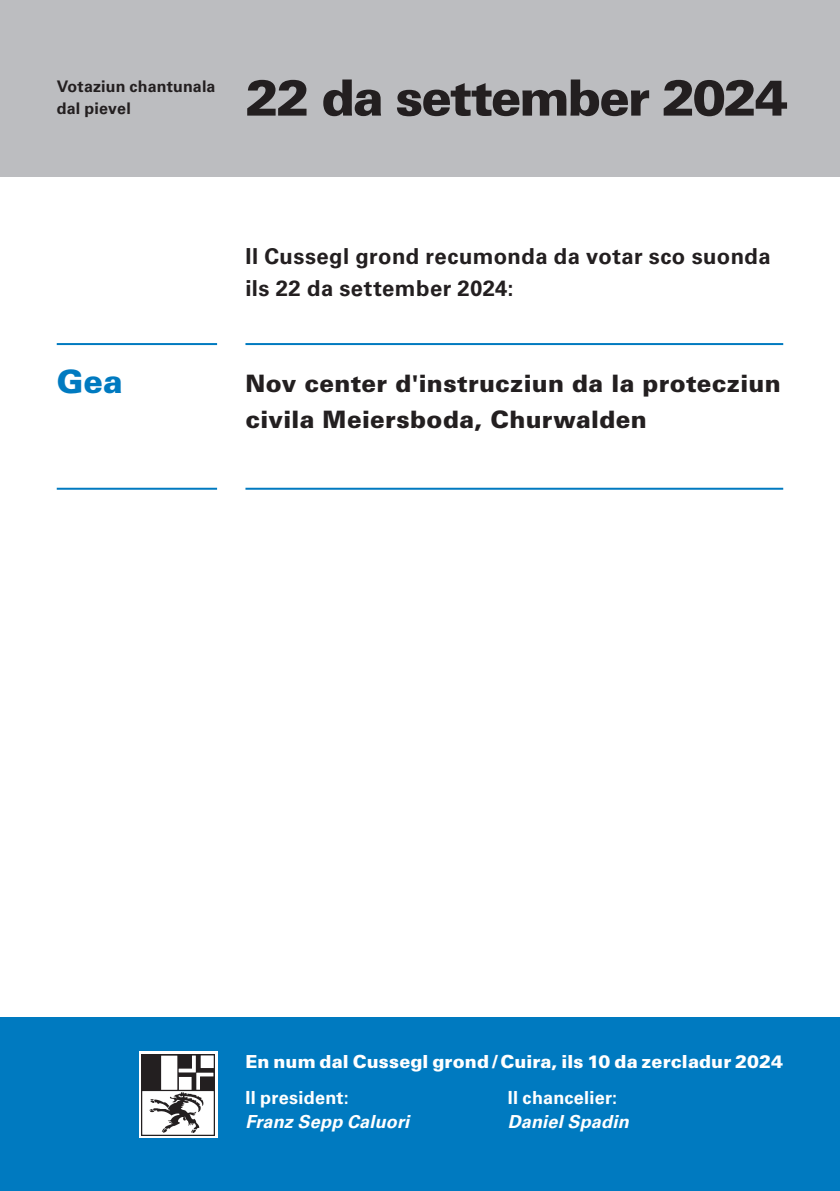
<style>
.page{position:relative;width:840px;height:1191px;background:#fff}
.page>*{position:absolute;margin:0;border:0;box-sizing:border-box;transform-origin:0 0}
.t1{font:900 50px "Univers LT Std";letter-spacing:-.04em;color:#231f20}
.t2{font:900 32px "Univers LT Std";color:#007ac0}
.t3{font:900 24px/36px "Univers LT Std";letter-spacing:.01em;color:#231f20}
.t4{font:700 22px/32px "Univers LT Std";letter-spacing:.02em;color:#231f20}
.GS{font:900 18px "Univers LT Std";letter-spacing:.005em;color:#fff}
.GS-2{font:italic 700 18px "Univers LT Std";letter-spacing:.01em;color:#fff}
.GS-3{font:700 18px "Univers LT Std";letter-spacing:.015em;color:#fff}
.t5{font:700 16px/22px "Univers LT Std";letter-spacing:.01em;color:#231f20}
</style>
<div class="page">
<div style="left:0;top:0;width:839px;height:177px;background:#bcbdc0"></div>
<hr style="left:57px;top:343px;width:160px;height:2px;background:#007ac0">
<hr style="left:245px;top:343px;width:537px;height:2px;background:#007ac0">
<div style="left:0;top:1017px;width:839px;height:174px;background:#007ac0"></div>
<svg style="left:139px;top:1051px;width:78px;height:87px"></svg>
<img style="left:141px;top:1054px;width:74px;height:81px">
<hr style="left:57px;top:488px;width:160px;height:2px;background:#007ac0">
<hr style="left:245px;top:488px;width:537px;height:2px;background:#007ac0">
<p class="t5" style="left:57px;top:75px;width:160px">Votaziun chantunala dal pievel</p>
<p class="t1" style="left:245px;top:66px;width:544px">22 da settember 2024</p>
<p class="t4" style="left:245px;top:241px;width:526px">Il Cussegl grond recumonda da votar sco suonda ils 22 da settember 2024:</p>
<p class="t2" style="left:57px;top:361px;width:68px">Gea</p>
<p class="t3" style="left:245px;top:365px;width:536px">Nov center d'instrucziun da la protecziun civila Meiersboda, Churwalden</p>
<p class="GS" style="left:245px;top:1050px;width:539px">En num dal Cussegl grond / Cuira, ils 10 da zercladur 2024</p>
<p class="GS-3" style="left:245px;top:1087px;width:105px">Il president:</p>
<p class="GS-3" style="left:507px;top:1087px;width:111px">Il chancelier:</p>
<p class="GS-2" style="left:245px;top:1111px;width:165px">Franz Sepp Caluori</p>
<p class="GS-2" style="left:507px;top:1111px;width:122px">Daniel Spadin</p>
</div>
